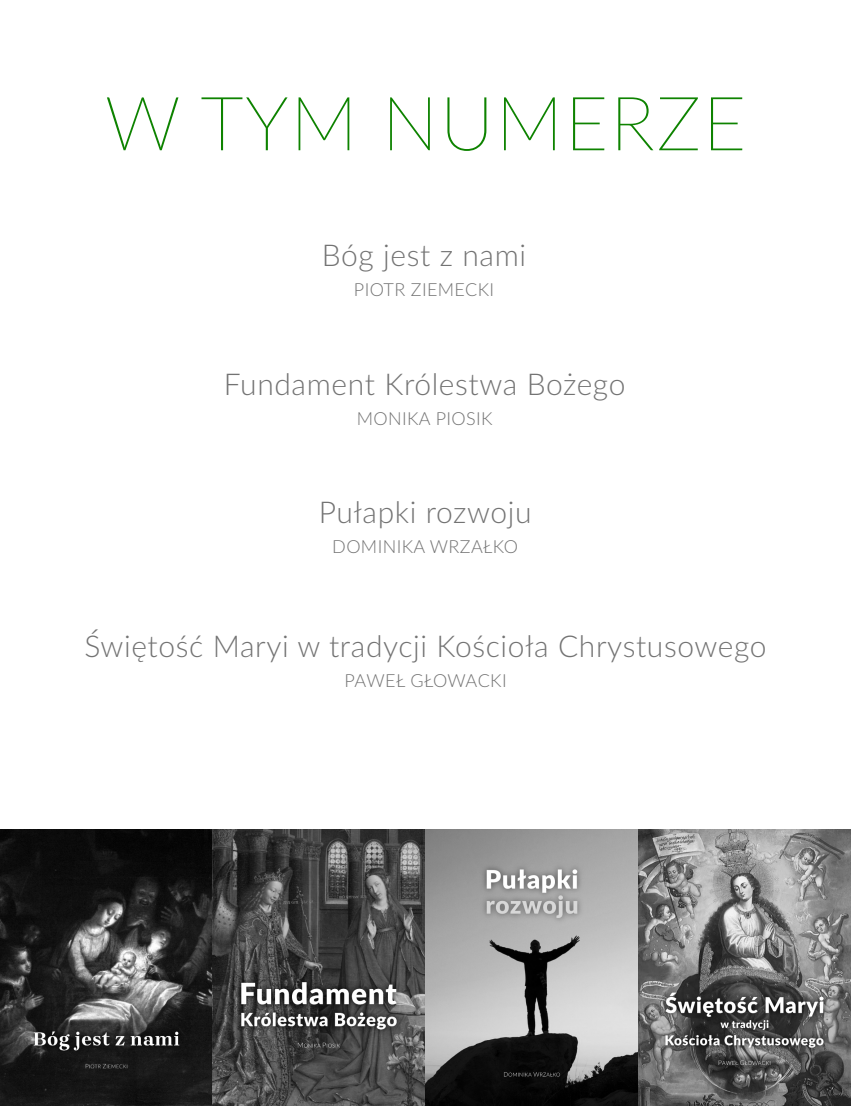
<style>
.page{position:relative;width:851px;height:1106px;background:#fff}
.page>*{position:absolute;margin:0;border:0;box-sizing:border-box;transform-origin:0 0}
.t1{font:100 75.15px "Lato";letter-spacing:.02em;color:#0e8300}
.t2{font:300 30px "Lato";letter-spacing:.02em;color:#737373}
.t3{font:300 18px "Lato";letter-spacing:.02em;color:#737373}
</style>
<div class="page">
<img style="left:0;top:829px;width:850px;height:277px">
<h1 class="t1" style="left:105px;top:90px;width:643px">W TYM NUMERZE</h1>
<p class="t2" style="left:322px;top:242px;width:206px">Bóg jest z nami</p>
<p class="t3" style="left:354px;top:282px;width:142px">PIOTR ZIEMECKI</p>
<p class="t2" style="left:224px;top:370px;width:403px">Fundament Królestwa Bożego</p>
<p class="t3" style="left:357px;top:410px;width:137px">MONIKA PIOSIK</p>
<p class="t2" style="left:318px;top:498px;width:214px">Pułapki rozwoju</p>
<p class="t3" style="left:332px;top:538px;width:187px">DOMINIKA WRZAŁKO</p>
<p class="t2" style="left:84px;top:632px;width:683px">Świętość Maryi w tradycji Kościoła Chrystusowego</p>
<p class="t3" style="left:344px;top:672px;width:164px">PAWEŁ GŁOWACKI</p>
</div>
